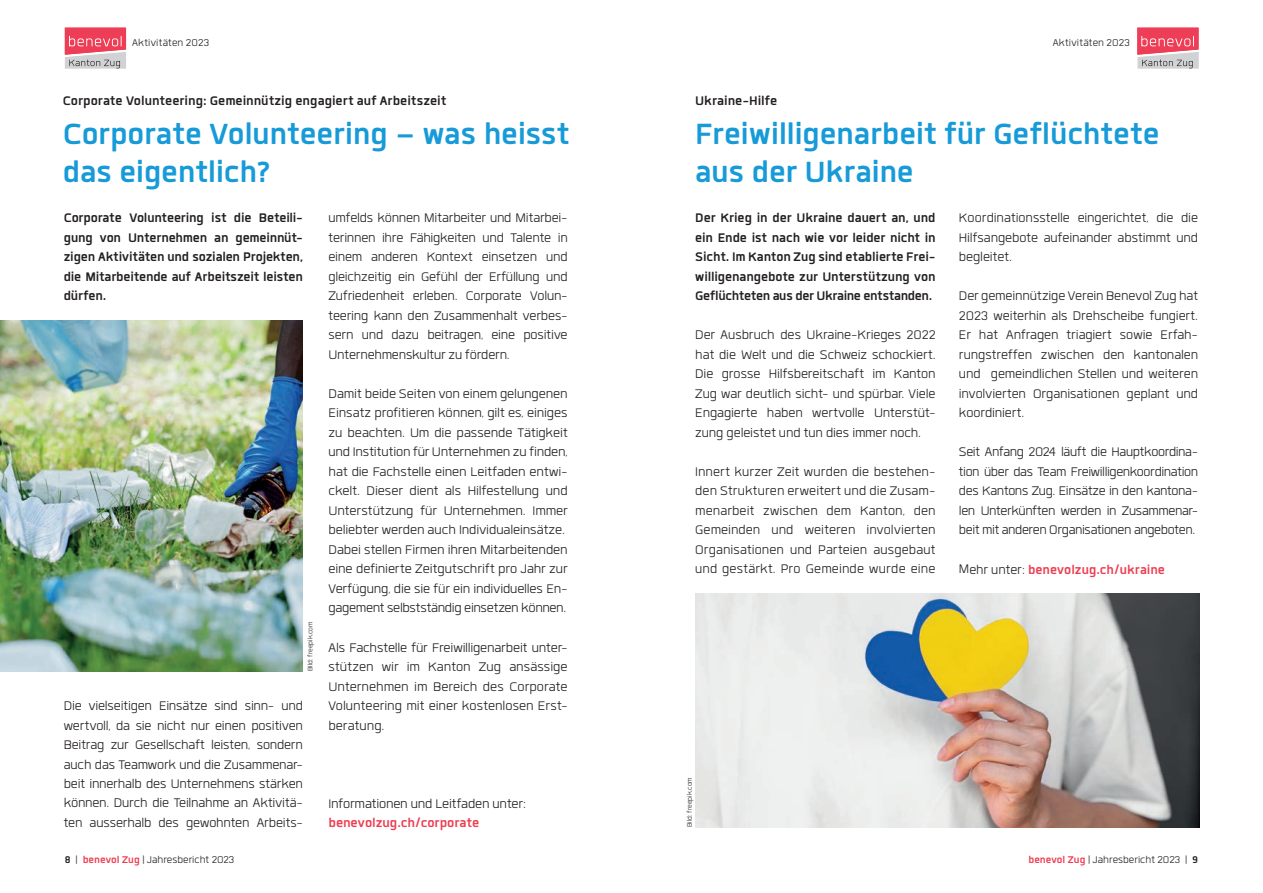
<style>
.page{position:relative;width:1263px;height:893px;background:#fff}
.page>*{position:absolute;margin:0;border:0;box-sizing:border-box;transform-origin:0 0}
.t1{font:700 40.5px/37.5px "Quan";letter-spacing:-.005em;color:#169bd8}
.t2{font:300 17.25px/19.5px "Quan";letter-spacing:-.005em;color:#231f20;text-align:justify}
.t3{font:700 17.25px/19.5px "Quan";letter-spacing:-.005em;color:#231f20;text-align:justify}
.t4{font:700 17.25px "Quan";color:#ee3d50}
.t5{font:300 13.5px "Quan";color:#231f20}
.t6{font:300 9px "Quan";color:#231f20}
.s1{font-weight:300;color:#231f20}
.s2{font-weight:700}
.s3{font-weight:700;color:#ee3d50}
</style>
<div class="page">
<svg style="left:1137px;top:28px;width:62px;height:41px"></svg>
<svg style="left:65px;top:28px;width:61px;height:41px"></svg>
<img style="left:0;top:321px;width:303px;height:350px">
<img style="left:695px;top:593px;width:504px;height:234px">
<p class="t5" style="left:132px;top:37px;width:79px">Aktivitäten 2023</p>
<p class="t5" style="left:1053px;top:37px;width:79px">Aktivitäten 2023</p>
<p class="t3" style="left:63px;top:91px;width:385px">Corporate Volunteering: Gemeinnützig engagiert auf Arbeitszeit</p>
<h1 class="t1" style="left:63px;top:115px;width:508px">Corporate Volunteering − was heisst das eigentlich?</h1>
<p class="t3" style="left:64px;top:208px;width:241px">Corporate Volunteering ist die Beteili&shy;gung von Unternehmen an gemeinnüt&shy;zigen Aktivitäten und sozialen Projekten, die Mitarbeitende auf Arbeitszeit leisten dürfen.</p>
<p class="t6" style="left:306px;top:671px;width:51px;rotate:-90deg">BIld: freepik.com</p>
<p class="t2" style="left:64px;top:696px;width:241px">Die vielseitigen Einsätze sind sinn- und wertvoll, da sie nicht nur einen positiven Beitrag zur Gesellschaft leisten, sondern auch das Teamwork und die Zusammenar&shy;beit innerhalb des Unternehmens stärken können. Durch die Teilnahme an Aktivitä&shy;ten ausserhalb des gewohnten Arbeits-</p>
<p class="t2" style="left:328px;top:208px;width:241px">umfelds können Mitarbeiter und Mitarbei&shy;terinnen ihre Fähigkeiten und Talente in einem anderen Kontext einsetzen und gleichzeitig ein Gefühl der Erfüllung und Zufriedenheit erleben. Corporate Volun&shy;teering kann den Zusammenhalt verbes&shy;sern und dazu beitragen, eine positive Unternehmenskultur zu fördern.</p>
<p class="t2" style="left:328px;top:384px;width:241px;text-align:left">Damit beide Seiten von einem gelungenen Einsatz profitieren können, gilt es, einiges zu beachten. Um die passende Tätigkeit und Institution für Unternehmen zu finden, hat die Fachstelle einen Leitfaden entwi&shy;ckelt. Dieser dient als Hilfestellung und Unterstützung für Unternehmen. Immer beliebter werden auch Individualeinsätze.<br>Dabei stellen Firmen ihren Mitarbeitenden eine definierte Zeitgutschrift pro Jahr zur Verfügung, die sie für ein individuelles En&shy;gagement selbstständig einsetzen können.</p>
<p class="t2" style="left:328px;top:637px;width:241px">Als Fachstelle für Freiwilligenarbeit unter&shy;stützen wir im Kanton Zug ansässige Unternehmen im Bereich des Corporate Volunteering mit einer kostenlosen Erst&shy;beratung.</p>
<p class="t2" style="left:328px;top:793px;width:199px">Informationen und Leitfaden unter:</p>
<p class="t4" style="left:328px;top:814px;width:152px">benevolzug.ch/corporate</p>
<p class="t3" style="left:695px;top:91px;width:84px">Ukraine-Hilfe</p>
<h1 class="t1" style="left:695px;top:115px;width:466px">Freiwilligenarbeit für Geflüchtete aus der Ukraine</h1>
<p class="t3" style="left:695px;top:208px;width:242px">Der Krieg in der Ukraine dauert an, und ein Ende ist nach wie vor leider nicht in Sicht. Im Kanton Zug sind etablierte Frei&shy;willigenangebote zur Unterstützung von Geflüchteten aus der Ukraine entstanden.</p>
<p class="t2" style="left:695px;top:325px;width:242px">Der Ausbruch des Ukraine-Krieges 2022 hat die Welt und die Schweiz schockiert.<br>Die grosse Hilfsbereitschaft im Kanton Zug war deutlich sicht- und spürbar. Viele Engagierte haben wertvolle Unterstüt&shy;zung geleistet und tun dies immer noch.</p>
<p class="t2" style="left:695px;top:462px;width:242px">Innert kurzer Zeit wurden die bestehen&shy;den Strukturen erweitert und die Zusam&shy;menarbeit zwischen dem Kanton, den Gemeinden und weiteren involvierten Organisationen und Parteien ausgebaut und gestärkt. Pro Gemeinde wurde eine</p>
<p class="t2" style="left:959px;top:208px;width:241px">Koordinationsstelle eingerichtet, die die Hilfsangebote aufeinander abstimmt und begleitet.</p>
<p class="t2" style="left:959px;top:286px;width:241px">Der gemeinnützige Verein Benevol Zug hat 2023 weiterhin als Drehscheibe fungiert.<br>Er hat Anfragen triagiert sowie Erfah&shy;rungstreffen zwischen den kantonalen und gemeindlichen Stellen und weiteren involvierten Organisationen geplant und koordiniert.</p>
<p class="t2" style="left:959px;top:442px;width:241px">Seit Anfang 2024 läuft die Hauptkoordina&shy;tion über das Team Freiwilligenkoordination des Kantons Zug. Einsätze in den kantona&shy;len Unterkünften werden in Zusammenar&shy;beit mit anderen Organisationen angeboten.</p>
<p class="t4" style="left:959px;top:561px;width:207px"><span class="s1">Mehr unter:</span> benevolzug.ch/ukraine</p>
<p class="t6" style="left:685px;top:827px;width:51px;rotate:-90deg">Bild: freepik.com</p>
<p class="t5" style="left:65px;top:854px;width:171px"><span class="s2">8</span> | <span class="s3">benevol Zug</span> | Jahresbericht 2023</p>
<p class="t5" style="left:1028px;top:854px;width:171px"><span class="s3">benevol Zug</span> | Jahresbericht 2023 | <span class="s2">9</span></p>
</div>
